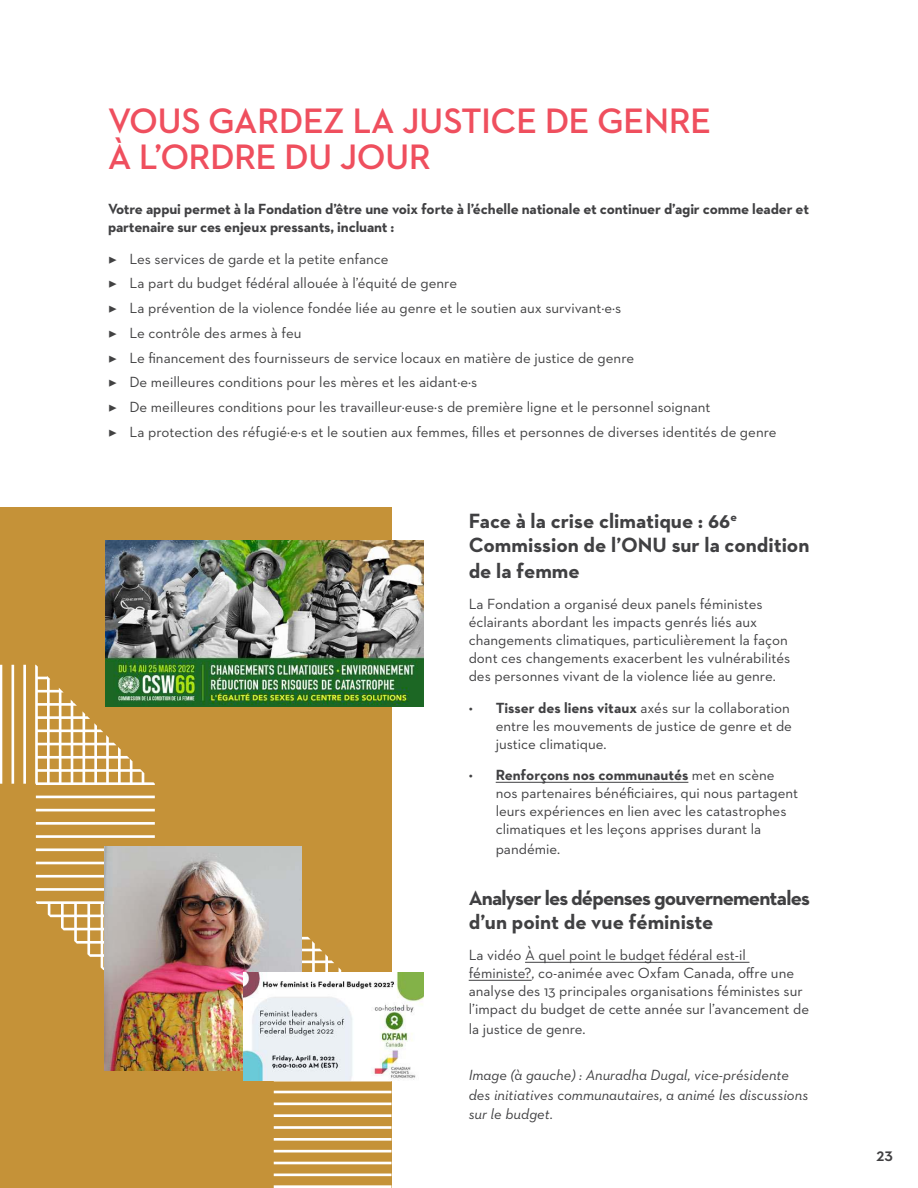
<style>
.page{position:relative;width:918px;height:1188px;background:#fff}
.page>*{position:absolute;margin:0;border:0;box-sizing:border-box;transform-origin:0 0}
.t1{font:700 36px/36px "Neutraface 2 Display";color:#ef4f5e}
.t2{font:700 21px/24.8px "Neutraface 2 Text";color:#404042}
.t3{font:700 21px/24px "Neutraface 2 Text";letter-spacing:-.04em;color:#404042}
.t4{font:700 18px "Neutraface 2 Display";color:#414042}
.t5{font:15px/18px "Neutraface 2 Text";color:#404042}
.t6{font:15px/24.8px "Neutraface 2 Text";color:#414142}
.t7{font:700 15px/18px "Neutraface 2 Text";letter-spacing:-.01em;color:#404042}
.t8{font:italic 15px/19.5px "Neutraface 2 Text";color:#404042}
.s1{font-family:"Minion Pro"}
.s2{font-weight:700}
</style>
<div class="page">
<div style="left:0;top:507px;width:392px;height:681px;background:#c59238"></div>
<svg style="left:0;top:665px;width:392px;height:523px"></svg>
<hr style="left:496px;top:782px;width:192px;height:1px;background:#404042">
<hr style="left:525px;top:962px;width:224px;height:1px;background:#404042">
<hr style="left:469px;top:980px;width:63px;height:1px;background:#404042">
<img style="left:106px;top:540px;width:317px;height:166px">
<img style="left:105px;top:846px;width:196px;height:225px">
<img style="left:243px;top:972px;width:180px;height:108px">
<h1 class="t1" style="left:108px;top:102px;width:605px">VOUS GARDEZ LA JUSTICE DE GENRE<br>À L’ORDRE DU JOUR</h1>
<p class="t7" style="left:108px;top:201px;width:703px">Votre appui permet à la Fondation d’être une voix forte à l’échelle nationale et continuer d’agir comme leader et partenaire sur ces enjeux pressants, incluant :</p>
<p class="t6" style="left:108px;top:246px;width:670px"><span class="s1">▶</span> Les services de garde et la petite enfance<br><span class="s1">▶</span> La part du budget fédéral allouée à l’équité de genre<br><span class="s1">▶</span> La prévention de la violence fondée liée au genre et le soutien aux survivant·e·s<br><span class="s1">▶</span> Le contrôle des armes à feu<br><span class="s1">▶</span> Le financement des fournisseurs de service locaux en matière de justice de genre<br><span class="s1">▶</span> De meilleures conditions pour les mères et les aidant·e·s<br><span class="s1">▶</span> De meilleures conditions pour les travailleur·euse·s de première ligne et le personnel soignant<br><span class="s1">▶</span> La protection des réfugié·e·s et le soutien aux femmes, filles et personnes de diverses identités de genre</p>
<h2 class="t2" style="left:469px;top:511px;width:342px">Face à la crise climatique : 66<sup>e<br></sup>Commission de l’ONU sur la condition de la femme</h2>
<p class="t5" style="left:469px;top:595px;width:323px">La Fondation a organisé deux panels féministes éclairants abordant les impacts genrés liés aux changements climatiques, particulièrement la façon dont ces changements exacerbent les vulnérabilités des personnes vivant de la violence liée au genre.</p>
<p class="t5" style="left:496px;top:698px;width:298px;text-indent:-27px">• <span class="s2">Tisser des liens vitaux</span> axés sur la collaboration entre les mouvements de justice de genre et de justice climatique.</p>
<p class="t5" style="left:496px;top:766px;width:304px;text-indent:-27px">• <span class="s2">Renforçons nos communautés</span> met en scène nos partenaires bénéficiaires, qui nous partagent leurs expériences en lien avec les catastrophes climatiques et les leçons apprises durant la</p>
<p class="t5" style="left:496px;top:839px;width:66px">pandémie.</p>
<h2 class="t3" style="left:469px;top:888px;width:343px">Analyser les dépenses gouvernementales d’un point de vue féministe</h2>
<p class="t5" style="left:469px;top:946px;width:342px">La vidéo À quel point le budget fédéral est-il féministe?, co-animée avec Oxfam Canada, offre une analyse des 13 principales organisations féministes sur l’impact du budget de cette année sur l’avancement de</p>
<p class="t5" style="left:469px;top:1019px;width:118px">la justice de genre.</p>
<p class="t8" style="left:469px;top:1067px;width:341px">Image (à gauche) : Anuradha Dugal, vice-présidente des initiatives communautaires, a animé les discussions sur le budget.</p>
<p class="t4" style="left:876px;top:1144px;width:18px">23</p>
</div>
